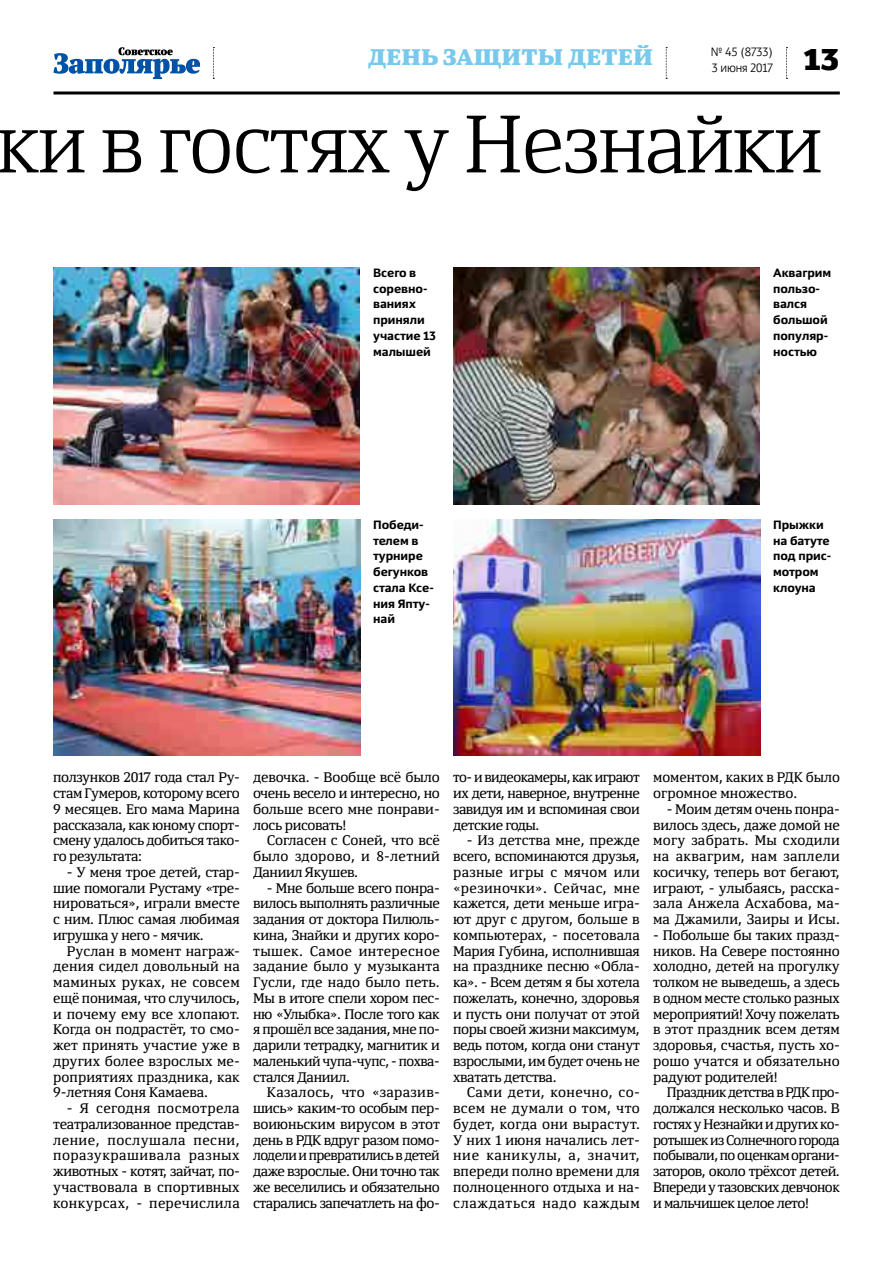
<style>
.page{position:relative;width:893px;height:1263px;background:#fff}
.page>*{position:absolute;margin:0;border:0;box-sizing:border-box;transform-origin:0 0}
.t1{font:300 81px "Yefimov Serif";letter-spacing:-.035em;color:#000}
.t2{font:900 30px "Yefimov Sans";color:#000}
.t3{font:900 22.5px "Yefimov Serif";letter-spacing:.005em;color:#78c9eb}
.t4{font:13.8px/15.8px "Yefimov Serif";letter-spacing:-.025em;color:#000;text-align:justify}
.t5{font:13.8px/15.8px "Yefimov Serif";color:#000}
.t6{font:700 12px/15.8px "Yefimov Sans";letter-spacing:-.005em;color:#000}
.t7{font:300 12px "Yefimov Sans";letter-spacing:-.005em;color:#000}
</style>
<div class="page">
<svg style="left:786px;top:47px;width:1px;height:32px"></svg>
<svg style="left:213px;top:47px;width:1px;height:32px"></svg>
<svg style="left:666px;top:47px;width:1px;height:32px"></svg>
<hr style="left:53px;top:91px;width:787px;height:3px;background:#000">
<svg style="left:53px;top:47px;width:147px;height:32px"></svg>
<img style="left:53px;top:268px;width:307px;height:236px">
<img style="left:53px;top:520px;width:307px;height:236px">
<img style="left:453px;top:268px;width:307px;height:236px">
<img style="left:453px;top:520px;width:307px;height:236px">
<h3 class="t3" style="left:368px;top:43px;width:286px">День Защиты Детей</h3>
<p class="t7" style="left:711px;top:46px;width:64px">№ 45 (8733)</p>
<p class="t7" style="left:712px;top:62px;width:63px">3 июня 2017</p>
<h2 class="t2" style="left:803px;top:47px;width:39px">13</h2>
<h1 class="t1" style="left:-4px;top:110px;width:829px">ки в гостях у Незнайки</h1>
<p class="t6" style="left:373px;top:266px;width:65px">Всего в соревно&shy;ваниях приняли участие 13 малышей</p>
<p class="t6" style="left:773px;top:266px;width:60px">Аквагрим пользо&shy;вался большой популяр&shy;ностью</p>
<p class="t6" style="left:373px;top:518px;width:62px">Победи&shy;телем в турнире бегунков стала ксе&shy;ния Япту&shy;най</p>
<p class="t6" style="left:773px;top:518px;width:59px">Прыжки на батуте под прис&shy;мотром клоуна</p>
<p class="t4" style="left:53px;top:770px;width:188px">ползунков 2017 года стал Ру&shy;стам Гумеров, которому всего 9 месяцев. Его мама Марина рассказала, как юному спорт&shy;смену удалось добиться тако&shy;го результата:</p>
<p class="t4" style="left:53px;top:865px;width:188px;text-indent:14px">- У меня трое детей, стар&shy;шие помогали Рустаму «тре&shy;нироваться», играли вместе с ним. Плюс самая любимая игрушка у него - мячик.</p>
<p class="t4" style="left:53px;top:943px;width:188px;text-indent:14px">Руслан в момент награж&shy;дения сидел довольный на маминых руках, не совсем ещё понимая, что случилось, и почему ему все хлопают.<br>Когда он подрастёт, то смо&shy;жет принять участие уже в других более взрослых ме&shy;роприятиях праздника, как 9-летняя Соня Камаева.</p>
<p class="t4" style="left:53px;top:1101px;width:188px;text-indent:14px">- Я сегодня посмотрела театрализованное представ&shy;ление, послушала песни, поразукрашивала разных животных - котят, зайчат, по&shy;участвовала в спортивных конкурсах, - перечислила</p>
<p class="t4" style="left:253px;top:770px;width:188px">девочка. - Вообще всё было очень весело и интересно, но больше всего мне понрави&shy;лось рисовать!</p>
<p class="t4" style="left:253px;top:833px;width:188px;text-indent:14px">Согласен с Соней, что всё было здорово, и 8-летний Даниил Якушев.</p>
<p class="t4" style="left:253px;top:880px;width:188px;text-indent:14px">- Мне больше всего понра&shy;вилось выполнять различные задания от доктора Пилюль&shy;кина, Знайки и других коро&shy;тышек. Самое интересное задание было у музыканта Гусли, где надо было петь.<br>Мы в итоге спели хором пес&shy;ню «Улыбка». После того как я прошёл все задания, мне по&shy;дарили тетрадку, магнитик и маленький чупа-чупс, - похва&shy;стался Даниил.</p>
<p class="t4" style="left:253px;top:1085px;width:188px;text-indent:14px">Казалось, что «заразив&shy;шись» каким-то особым пер&shy;воиюньским вирусом в этот день в РДК вдруг разом помо&shy;лодели и превратились в детей даже взрослые. Они точно так же веселились и обязательно старались запечатлеть на фо-</p>
<p class="t4" style="left:453px;top:770px;width:188px">то- и видеокамеры, как играют их дети, наверное, внутренне завидуя им и вспоминая свои детские годы.</p>
<p class="t4" style="left:453px;top:833px;width:188px;text-indent:14px">- Из детства мне, прежде всего, вспоминаются друзья, разные игры с мячом или «резиночки». Сейчас, мне кажется, дети меньше игра&shy;ют друг с другом, больше в компьютерах, - посетовала Мария Губина, исполнившая на празднике песню «Обла&shy;ка». - Всем детям я бы хотела пожелать, конечно, здоровья и пусть они получат от этой поры своей жизни максимум, ведь потом, когда они станут взрослыми, им будет очень не хватать детства.</p>
<p class="t4" style="left:453px;top:1085px;width:188px;text-indent:14px">Сами дети, конечно, со&shy;всем не думали о том, что будет, когда они вырастут.<br>У них 1 июня начались лет&shy;ние каникулы, а, значит, впереди полно времени для полноценного отдыха и на&shy;слаждаться надо каждым</p>
<p class="t5" style="left:653px;top:770px;width:188px">моментом, каких в РДК было огромное множество.</p>
<p class="t4" style="left:653px;top:802px;width:188px;text-indent:14px">- Моим детям очень понра&shy;вилось здесь, даже домой не могу забрать. Мы сходили на аквагрим, нам заплели косичку, теперь вот бегают, играют, - улыбаясь, расска&shy;зала Анжела Асхабова, ма&shy;ма Джамили, Заиры и Исы.</p>
<p class="t4" style="left:653px;top:928px;width:188px">- Побольше бы таких празд&shy;ников. На Севере постоянно холодно, детей на прогулку толком не выведешь, а здесь в одном месте столько разных мероприятий! Хочу пожелать в этот праздник всем детям здоровья, счастья, пусть хо&shy;рошо учатся и обязательно радуют родителей!</p>
<p class="t4" style="left:653px;top:1085px;width:188px;text-indent:14px">Праздник детства в РДК про&shy;должался несколько часов. В гостях у Незнайки и других ко&shy;ротышек из Солнечного города побывали, по оценкам органи&shy;заторов, около трёхсот детей.<br>Впереди у тазовских девчонок и мальчишек целое лето!</p>
</div>
